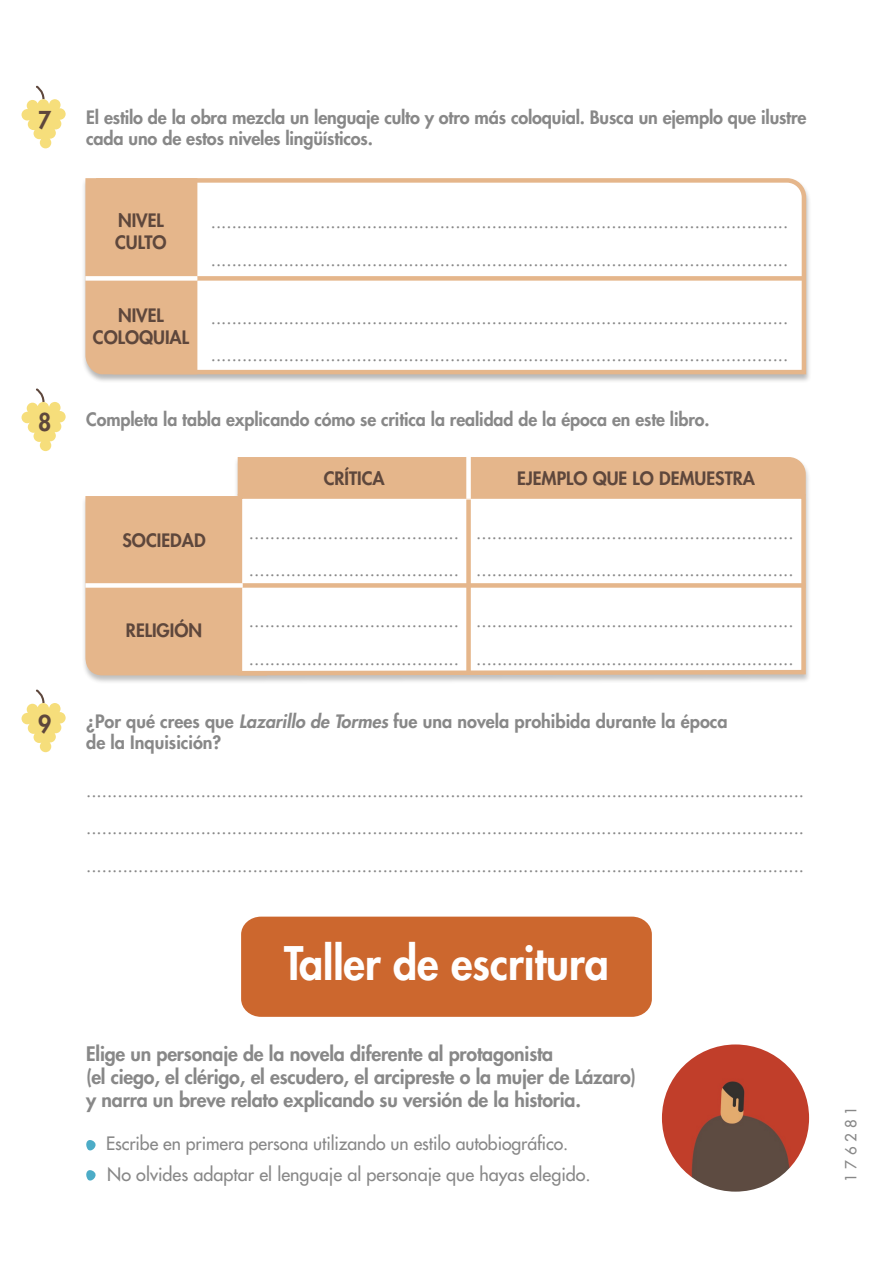
<style>
.page{position:relative;width:893px;height:1263px;background:#fff}
.page>*{position:absolute;margin:0;border:0;box-sizing:border-box;transform-origin:0 0}
.t1{font:800 45px "Futura Std";color:#fff;scale:.95 1}
.t2{font:800 24px "Futura Std";color:#5e473c;scale:.95 1}
.t3{font:800 19.5px/23.4px "Futura Std";letter-spacing:-.01em;color:#888}
.t4{font:500 18px/37.5px "Futura Std";letter-spacing:-.005em;color:#888}
.t5{font:800 18px/21.6px "Futura Std";letter-spacing:-.005em;color:#888}
.t6{font:800 18px/21.6px "Futura Std";color:#5e473c}
.t7{font:500 15px "Futura Std";letter-spacing:.315em;color:#888}
.s1{font-style:italic}
</style>
<div class="page">
<svg style="left:21px;top:689px;width:45px;height:63px"></svg>
<div style="left:241px;top:917px;width:411px;height:100px;background:#cc672e"></div>
<svg style="left:86px;top:1140px;width:10px;height:11px"></svg>
<svg style="left:86px;top:1170px;width:10px;height:11px"></svg>
<svg style="left:21px;top:388px;width:45px;height:63px"></svg>
<div style="left:81px;top:456px;width:730px;height:228px;background:#2f2f2e;opacity:.3"></div>
<svg style="left:85px;top:457px;width:721px;height:218px;background:#e7be98"></svg>
<svg style="left:235px;top:492px;width:573px;height:186px"></svg>
<div style="left:466px;top:456px;width:5px;height:43px;background:#fff"></div>
<div style="left:466px;top:499px;width:5px;height:174px;background:#e5b68b"></div>
<div style="left:238px;top:583px;width:567px;height:5px;background:#e5b68b"></div>
<div style="left:85px;top:583px;width:158px;height:5px;background:#fff"></div>
<svg style="left:21px;top:86px;width:45px;height:62px"></svg>
<div style="left:81px;top:178px;width:731px;height:205px;background:#2f2f2e;opacity:.34"></div>
<svg style="left:94px;top:178px;width:714px;height:199px"></svg>
<div style="left:85px;top:178px;width:112px;height:196px;background:#e5b68b"></div>
<div style="left:185px;top:276px;width:619px;height:5px;background:#e5b68b"></div>
<div style="left:85px;top:276px;width:112px;height:5px;background:#fff"></div>
<img style="left:662px;top:1044px;width:147px;height:147px;border-radius:74px">
<h2 class="t2" style="left:38px;top:105px;width:15px">7</h2>
<p class="t5" style="left:86px;top:106px;width:722px">El estilo de la obra mezcla un lenguaje culto y otro más coloquial. Busca un ejemplo que ilustre cada uno de estos niveles lingüísticos.</p>
<p class="t6" style="left:115px;top:210px;width:53px">NIVEL<br>CULTO</p>
<p class="t6" style="left:93px;top:305px;width:98px;text-align:center">NIVEL<br>COLOQUIAL</p>
<p class="t4" style="left:211px;top:203px;width:579px">............................................................................................................... ...............................................................................................................</p>
<p class="t4" style="left:211px;top:298px;width:579px">............................................................................................................... ...............................................................................................................</p>
<h2 class="t2" style="left:38px;top:407px;width:15px">8</h2>
<p class="t5" style="left:86px;top:409px;width:625px">Completa la tabla explicando cómo se critica la realidad de la época en este libro.</p>
<p class="t6" style="left:123px;top:530px;width:85px">SOCIEDAD</p>
<p class="t6" style="left:126px;top:619px;width:78px">RELIGIÓN</p>
<p class="t6" style="left:324px;top:467px;width:63px">CRÍTICA</p>
<p class="t6" style="left:517px;top:467px;width:240px">EJEMPLO QUE LO DEMUESTRA</p>
<p class="t4" style="left:249px;top:513px;width:212px">........................................ ........................................</p>
<p class="t4" style="left:476px;top:513px;width:319px">............................................................. .............................................................</p>
<p class="t4" style="left:249px;top:602px;width:212px">........................................ ........................................</p>
<p class="t4" style="left:476px;top:602px;width:319px">............................................................. .............................................................</p>
<h2 class="t2" style="left:38px;top:709px;width:15px">9</h2>
<p class="t5" style="left:86px;top:710px;width:643px">¿Por qué crees que <span class="s1">Lazarillo de Tormes</span> fue una novela prohibida durante la época de la Inquisición?</p>
<p class="t4" style="left:86px;top:772px;width:719px;text-align:justify">.......................................................................................................................................... .......................................................................................................................................... ..........................................................................................................................................</p>
<h1 class="t1" style="left:284px;top:935px;width:343px">Taller de escritura</h1>
<p class="t3" style="left:86px;top:1042px;width:551px">Elige un personaje de la novela diferente al protagonista<br>(el ciego, el clérigo, el escudero, el arcipreste o la mujer de Lázaro) y narra un breve relato explicando su versión de la historia.</p>
<p class="t4" style="left:106px;top:1129px;width:486px;line-height:30.2px">Escribe en primera persona utilizando un estilo autobiográfico.<br>No olvides adaptar el lenguaje al personaje que hayas elegido.</p>
<p class="t7" style="left:841px;top:1182px;width:77px;rotate:-90deg">176281</p>
</div>
